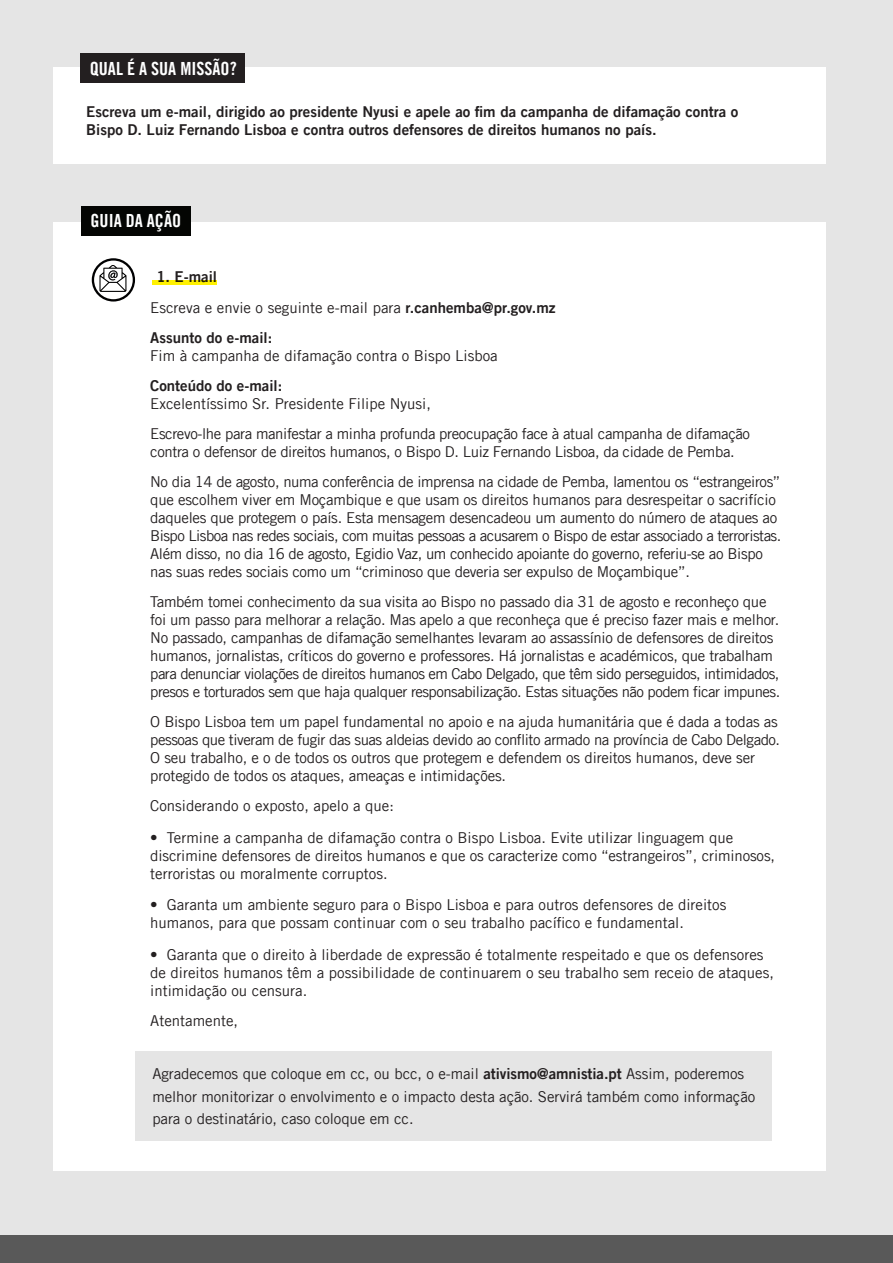
<style>
.page{position:relative;width:893px;height:1263px;background:#e5e5e5}
.page>*{position:absolute;margin:0;border:0;box-sizing:border-box;transform-origin:0 0}
.t1{font:18.15px "Amnesty Trade Gothic Bd Cn 20";color:#fff}
.t2{font:15px/18px "Amnesty Trade Gothic";letter-spacing:-.02em;color:#231f20}
.t3{font:15px/18px "Amnesty Trade Gothic";color:#231f20}
.t4{font:15px/18px "Amnesty Trade Gothic Bd 2";color:#231f20}
.s1{font-family:"Amnesty Trade Gothic Bd 2"}
</style>
<div class="page">
<div style="left:0;top:1236px;width:893px;height:27px;background:#595959"></div>
<div style="left:54px;top:68px;width:772px;height:96px;background:#fff"></div>
<div style="left:80px;top:53px;width:165px;height:30px;background:#231f20"></div>
<div style="left:54px;top:222px;width:772px;height:948px;background:#fff"></div>
<div style="left:81px;top:206px;width:109px;height:29px;background:#040503"></div>
<div style="left:153px;top:280px;width:64px;height:5px;background:#fff101"></div>
<svg style="left:92px;top:258px;width:43px;height:44px"></svg>
<div style="left:135px;top:1052px;width:637px;height:89px;background:#e5e5e5"></div>
<p class="t1" style="left:90px;top:57px;width:148px">QUAL É A SUA MISSÃO?</p>
<p class="t4" style="left:86px;top:103px;width:653px">Escreva um e-mail, dirigido ao presidente Nyusi e apele ao fim da campanha de difamação contra o<br>Bispo D. Luiz Fernando Lisboa e contra outros defensores de direitos humanos no país.</p>
<p class="t1" style="left:91px;top:210px;width:92px">GUIA DA AÇÃO</p>
<p class="t4" style="left:156px;top:267px;width:62px">1. E-mail</p>
<p class="t3" style="left:150px;top:299px;width:407px">Escreva e envie o seguinte e-mail para <span class="s1">r.canhemba@pr.gov.mz</span></p>
<p class="t4" style="left:150px;top:328px;width:124px">Assunto do e-mail:</p>
<p class="t3" style="left:150px;top:347px;width:349px">Fim à campanha de difamação contra o Bispo Lisboa</p>
<p class="t4" style="left:150px;top:376px;width:134px">Conteúdo do e-mail:</p>
<p class="t2" style="left:150px;top:389px;width:601px;line-height:30px">Excelentíssimo Sr. Presidente Filipe Nyusi,<br>Escrevo-lhe para manifestar a minha profunda preocupação face à atual campanha de difamação</p>
<p class="t2" style="left:150px;top:437px;width:632px;line-height:30px">contra o defensor de direitos humanos, o Bispo D. Luiz Fernando Lisboa, da cidade de Pemba.<br>No dia 14 de agosto, numa conferência de imprensa na cidade de Pemba, lamentou os “estrangeiros”</p>
<p class="t2" style="left:150px;top:491px;width:633px">que escolhem viver em Moçambique e que usam os direitos humanos para desrespeitar o sacrifício daqueles que protegem o país. Esta mensagem desencadeou um aumento do número de ataques ao Bispo Lisboa nas redes sociais, com muitas pessoas a acusarem o Bispo de estar associado a terroristas.<br>Além disso, no dia 16 de agosto, Egidio Vaz, um conhecido apoiante do governo, referiu-se ao Bispo nas suas redes sociais como um “criminoso que deveria ser expulso de Moçambique”.</p>
<p class="t2" style="left:150px;top:593px;width:632px">Também tomei conhecimento da sua visita ao Bispo no passado dia 31 de agosto e reconheço que foi um passo para melhorar a relação. Mas apelo a que reconheça que é preciso fazer mais e melhor.<br>No passado, campanhas de difamação semelhantes levaram ao assassínio de defensores de direitos humanos, jornalistas, críticos do governo e professores. Há jornalistas e académicos, que trabalham para denunciar violações de direitos humanos em Cabo Delgado, que têm sido perseguidos, intimidados, presos e torturados sem que haja qualquer responsabilização. Estas situações não podem ficar impunes.</p>
<p class="t2" style="left:150px;top:713px;width:631px">O Bispo Lisboa tem um papel fundamental no apoio e na ajuda humanitária que é dada a todas as pessoas que tiveram de fugir das suas aldeias devido ao conflito armado na província de Cabo Delgado.<br>O seu trabalho, e o de todos os outros que protegem e defendem os direitos humanos, deve ser protegido de todos os ataques, ameaças e intimidações.</p>
<p class="t3" style="left:150px;top:797px;width:245px">Considerando o exposto, apelo a que:</p>
<p class="t3" style="left:150px;top:828px;width:626px">• Termine a campanha de difamação contra o Bispo Lisboa. Evite utilizar linguagem que discrimine defensores de direitos humanos e que os caracterize como “estrangeiros”, criminosos, terroristas ou moralmente corruptos.</p>
<p class="t3" style="left:150px;top:896px;width:578px">• Garanta um ambiente seguro para o Bispo Lisboa e para outros defensores de direitos humanos, para que possam continuar com o seu trabalho pacífico e fundamental.</p>
<p class="t3" style="left:150px;top:945px;width:625px">• Garanta que o direito à liberdade de expressão é totalmente respeitado e que os defensores de direitos humanos têm a possibilidade de continuarem o seu trabalho sem receio de ataques, intimidação ou censura.</p>
<p class="t3" style="left:150px;top:1011px;width:89px">Atentamente,</p>
<p class="t2" style="left:152px;top:1063px;width:604px;line-height:22.5px">Agradecemos que coloque em cc, ou bcc, o e-mail <span class="s1">ativismo@amnistia.pt</span> Assim, poderemos melhor monitorizar o envolvimento e o impacto desta ação. Servirá também como informação para o destinatário, caso coloque em cc.</p>
</div>
